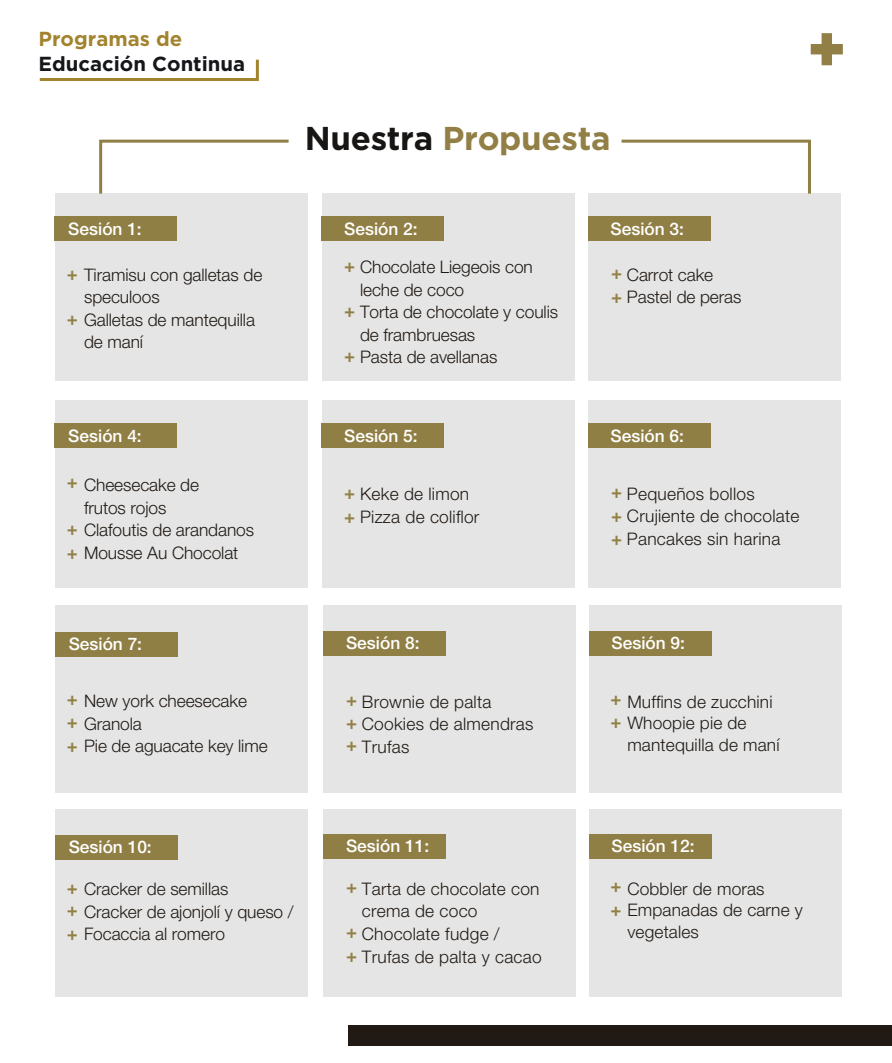
<style>
.page{position:relative;width:892px;height:1063px;background:#fff}
.page>*{position:absolute;margin:0;border:0;box-sizing:border-box;transform-origin:0 0}
.t1{font:700 33px "Gotham";letter-spacing:-.01em;color:#927f45}
.t2{font:700 20.25px "Gotham";color:#151619}
.t3{font:700 20.25px "Gotham";color:#a3842e}
.t4{font:700 18.45px "Helvetica Neue LT Std";color:#927f45}
.t5{font:300 17.25px/22.5px "Helvetica Neue LT Std";letter-spacing:-.005em;color:#201914}
.t6{font:300 17.25px/22.6px "Helvetica Neue LT Std";letter-spacing:.015em;color:#201914}
.t7{font:500 17.25px "Helvetica Neue LT Std";color:#fff}
.s1{font-weight:700;font-size:18.45px;color:#927f45}
.s2{color:#181614}
</style>
<div class="page">
<div style="left:323px;top:606px;width:253px;height:187px;background:#e5e5e5"></div>
<div style="left:323px;top:631px;width:123px;height:25px;background:#907f45"></div>
<div style="left:55px;top:606px;width:253px;height:187px;background:#e5e5e5"></div>
<div style="left:55px;top:632px;width:123px;height:24px;background:#907f45"></div>
<div style="left:588px;top:401px;width:253px;height:187px;background:#e5e5e5"></div>
<div style="left:588px;top:423px;width:122px;height:25px;background:#907f45"></div>
<div style="left:322px;top:401px;width:252px;height:187px;background:#e5e5e5"></div>
<div style="left:321px;top:423px;width:123px;height:25px;background:#907f45"></div>
<div style="left:588px;top:194px;width:253px;height:187px;background:#e5e5e5"></div>
<div style="left:588px;top:216px;width:122px;height:25px;background:#907f45"></div>
<div style="left:322px;top:194px;width:252px;height:187px;background:#e5e5e5"></div>
<div style="left:321px;top:216px;width:123px;height:25px;background:#907f45"></div>
<div style="left:55px;top:401px;width:253px;height:187px;background:#e5e5e5"></div>
<div style="left:55px;top:423px;width:122px;height:25px;background:#907f45"></div>
<div style="left:55px;top:194px;width:253px;height:187px;background:#e5e5e5"></div>
<div style="left:55px;top:216px;width:122px;height:25px;background:#907f45"></div>
<svg style="left:618px;top:139px;width:194px;height:55px"></svg>
<svg style="left:98px;top:139px;width:194px;height:55px"></svg>
<svg style="left:811px;top:33px;width:32px;height:32px"></svg>
<svg style="left:39px;top:59px;width:220px;height:22px"></svg>
<div style="left:348px;top:1025px;width:544px;height:21px;background:#201914"></div>
<div style="left:589px;top:606px;width:253px;height:187px;background:#e5e5e5"></div>
<div style="left:589px;top:631px;width:122px;height:25px;background:#907f45"></div>
<div style="left:323px;top:809px;width:253px;height:187px;background:#e5e5e5"></div>
<div style="left:323px;top:835px;width:123px;height:24px;background:#907f45"></div>
<div style="left:55px;top:809px;width:253px;height:187px;background:#e5e5e5"></div>
<div style="left:55px;top:835px;width:123px;height:25px;background:#907f45"></div>
<div style="left:589px;top:809px;width:253px;height:187px;background:#e5e5e5"></div>
<div style="left:589px;top:835px;width:122px;height:24px;background:#907f45"></div>
<p class="t3" style="left:39px;top:26px;width:145px">Programas de</p>
<p class="t2" style="left:39px;top:50px;width:208px">Educación Continua</p>
<p class="t7" style="left:68px;top:219px;width:75px">Sesión 1:</p>
<p class="t5" style="left:67px;top:263px;width:197px"><span class="s1">+</span> Tiramisu con galletas de</p>
<p class="t5" style="left:84px;top:286px;width:77px">speculoos</p>
<p class="t5" style="left:67px;top:308px;width:190px"><span class="s1">+</span> Galletas de mantequilla</p>
<p class="t5" style="left:84px;top:331px;width:61px">de maní</p>
<p class="t7" style="left:68px;top:426px;width:75px">Sesión 4:</p>
<p class="t5" style="left:67px;top:473px;width:134px"><sup>+</sup> Cheesecake de</p>
<p class="t5" style="left:84px;top:496px;width:84px">frutos rojos</p>
<p class="t5" style="left:67px;top:518px;width:189px"><span class="s1">+</span> Clafoutis de arandanos</p>
<p class="t5" style="left:67px;top:541px;width:173px"><span class="s1">+</span> Mousse Au Chocolat</p>
<p class="t7" style="left:69px;top:634px;width:75px">Sesión 7:</p>
<p class="t5" style="left:67px;top:689px;width:182px"><span class="s1">+</span> New york cheesecake</p>
<p class="t5" style="left:67px;top:734px;width:203px"><span class="s1">+</span> Pie de aguacate key lime</p>
<p class="t5" style="left:67px;top:712px;width:77px"><span class="s1">+</span> Granola</p>
<h1 class="t1" style="left:305px;top:116px;width:307px"><span class="s2">Nuestra</span> Propuesta</h1>
<p class="t7" style="left:344px;top:219px;width:75px">Sesión 2:</p>
<p class="t5" style="left:344px;top:256px;width:190px"><span class="s1">+</span> Chocolate Liegeois con</p>
<p class="t5" style="left:360px;top:278px;width:106px">leche de coco</p>
<p class="t5" style="left:344px;top:301px;width:215px"><span class="s1">+</span> Torta de chocolate y coulis</p>
<p class="t5" style="left:360px;top:323px;width:117px">de frambruesas</p>
<p class="t5" style="left:344px;top:346px;width:155px"><span class="s1">+</span> Pasta de avellanas</p>
<p class="t7" style="left:611px;top:219px;width:75px">Sesión 3:</p>
<p class="t5" style="left:611px;top:263px;width:132px"><span class="s1">+</span> Carrot cake<br><span class="s1">+</span> Pastel de peras</p>
<p class="t7" style="left:344px;top:426px;width:75px">Sesión 5:</p>
<p class="t7" style="left:611px;top:426px;width:75px">Sesión 6:</p>
<p class="t6" style="left:344px;top:482px;width:137px"><span class="s1">+</span> Keke de limon <span class="s1">+</span> Pizza de coliflor</p>
<p class="t6" style="left:611px;top:482px;width:190px"><span class="s1">+</span> Pequeños bollos<br><span class="s1">+</span> Crujiente de chocolate <span class="s1">+</span> Pancakes sin harina</p>
<p class="t7" style="left:346px;top:632px;width:75px">Sesión 8:</p>
<p class="t7" style="left:612px;top:632px;width:75px">Sesión 9:</p>
<p class="t6" style="left:346px;top:690px;width:189px"><span class="s1">+</span> Brownie de palta<br><span class="s1">+</span> Cookies de almendras <span class="s1">+</span> Trufas</p>
<p class="t5" style="left:611px;top:690px;width:164px;line-height:21.6px;text-indent:17px">Muffins de zucchini <span class="s1">+</span> Whoopie pie de</p>
<p class="t5" style="left:627px;top:733px;width:154px">mantequilla de maní</p>
<p class="t4" style="left:611px;top:687px;width:13px">+</p>
<p class="t7" style="left:69px;top:837px;width:85px">Sesión 10:</p>
<p class="t5" style="left:67px;top:878px;width:228px"><span class="s1">+</span> Cracker de semillas<br><span class="s1">+</span> Cracker de ajonjolí y queso / <span class="s1">+</span> Focaccia al romero</p>
<p class="t7" style="left:346px;top:836px;width:85px">Sesión 11:</p>
<p class="t6" style="left:346px;top:877px;width:195px"><span class="s1">+</span> Tarta de chocolate con</p>
<p class="t6" style="left:362px;top:899px;width:117px">crema de coco</p>
<p class="t6" style="left:346px;top:922px;width:155px"><span class="s1">+</span> Chocolate fudge /</p>
<p class="t6" style="left:346px;top:945px;width:197px"><span class="s1">+</span> Trufas de palta y cacao</p>
<p class="t7" style="left:612px;top:836px;width:85px">Sesión 12:</p>
<p class="t5" style="left:627px;top:877px;width:139px">Cobbler de moras</p>
<p class="t5" style="left:611px;top:899px;width:194px"><span class="s1">+</span> Empanadas de carne y</p>
<p class="t5" style="left:627px;top:920px;width:73px">vegetales</p>
<p class="t4" style="left:611px;top:874px;width:13px">+</p>
</div>
